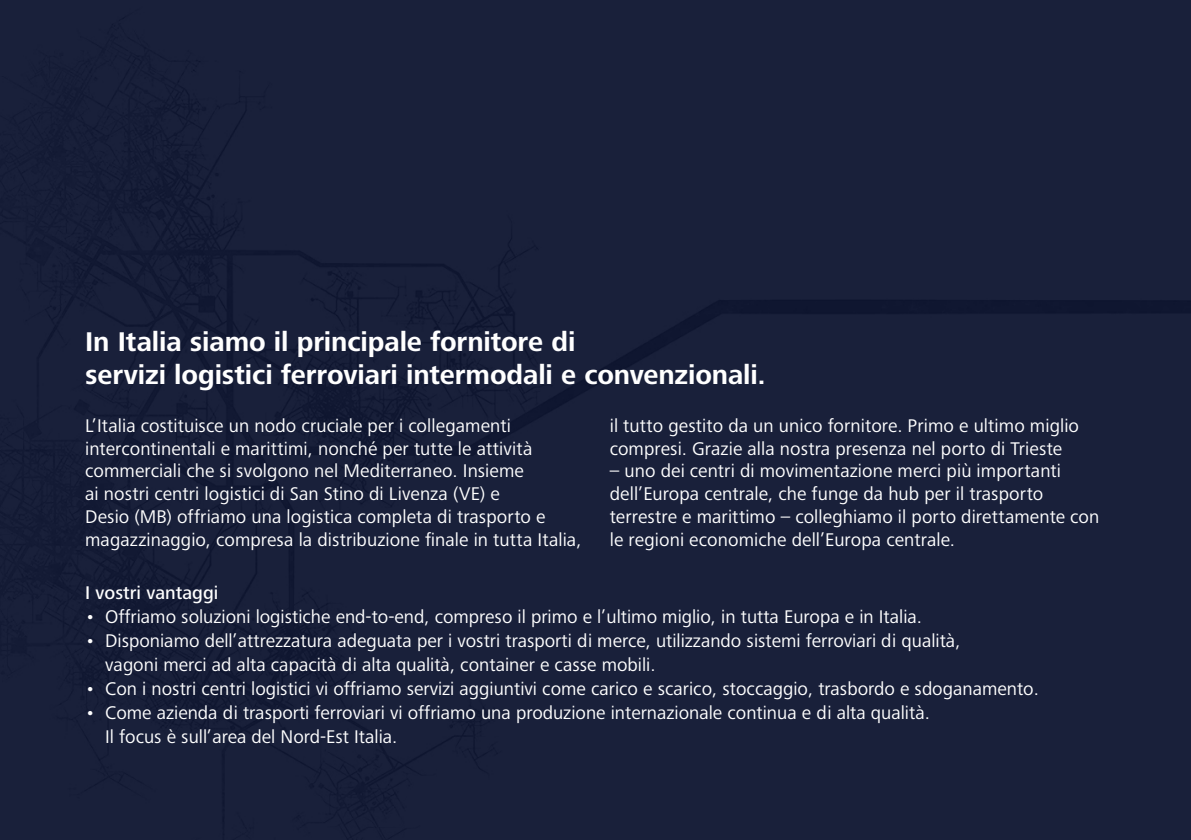
<style>
.page{position:relative;width:1191px;height:840px;background:#fff}
.page>*{position:absolute;margin:0;border:0;box-sizing:border-box;transform-origin:0 0}
.t1{font:700 28px/33.6px "Frutiger Next Pro";letter-spacing:-.005em;color:#fff}
.t2{font:19px/22.8px "Frutiger Next Pro";color:#fff}
.t3{font:500 19px "Frutiger Next Pro";color:#fff}
</style>
<div class="page">
<div style="left:0;top:0;width:1191px;height:839px;background:#19203a"></div>
<h1 class="t1" style="left:85px;top:324px;width:682px">In Italia siamo il principale fornitore di<br>servizi logistici ferroviari intermodali e convenzionali.</h1>
<p class="t2" style="left:85px;top:414px;width:498px">L’Italia costituisce un nodo cruciale per i collegamenti intercontinentali e marittimi, nonché per tutte le attività commerciali che si svolgono nel Mediterraneo. Insieme<br>ai nostri centri logistici di San Stino di Livenza (VE) e<br>Desio (MB) offriamo una logistica completa di trasporto e magazzinaggio, compresa la distribuzione finale in tutta Italia,</p>
<p class="t2" style="left:610px;top:414px;width:471px">il tutto gestito da un unico fornitore. Primo e ultimo miglio compresi. Grazie alla nostra presenza nel porto di Trieste</p>
<p class="t2" style="left:610px;top:459px;width:491px">– uno dei centri di movimentazione merci più importanti dell’Europa centrale, che funge da hub per il trasporto terrestre e marittimo – colleghiamo il porto direttamente con le regioni economiche dell’Europa centrale.</p>
<p class="t3" style="left:85px;top:581px;width:135px">I vostri vantaggi</p>
<p class="t2" style="left:85px;top:605px;width:838px">• Offriamo soluzioni logistiche end-to-end, compreso il primo e l’ultimo miglio, in tutta Europa e in Italia.</p>
<p class="t2" style="left:105px;top:628px;width:856px;line-height:24px;text-indent:-20px">• Disponiamo dell’attrezzatura adeguata per i vostri trasporti di merce, utilizzando sistemi ferroviari di qualità, vagoni merci ad alta capacità di alta qualità, container e casse mobili.</p>
<p class="t2" style="left:85px;top:677px;width:955px">• Con i nostri centri logistici vi offriamo servizi aggiuntivi come carico e scarico, stoccaggio, trasbordo e sdoganamento.</p>
<p class="t2" style="left:105px;top:700px;width:826px;line-height:24px;text-indent:-20px">• Come azienda di trasporti ferroviari vi offriamo una produzione internazionale continua e di alta qualità.<br>Il focus è sull’area del Nord-Est Italia.</p>
</div>
